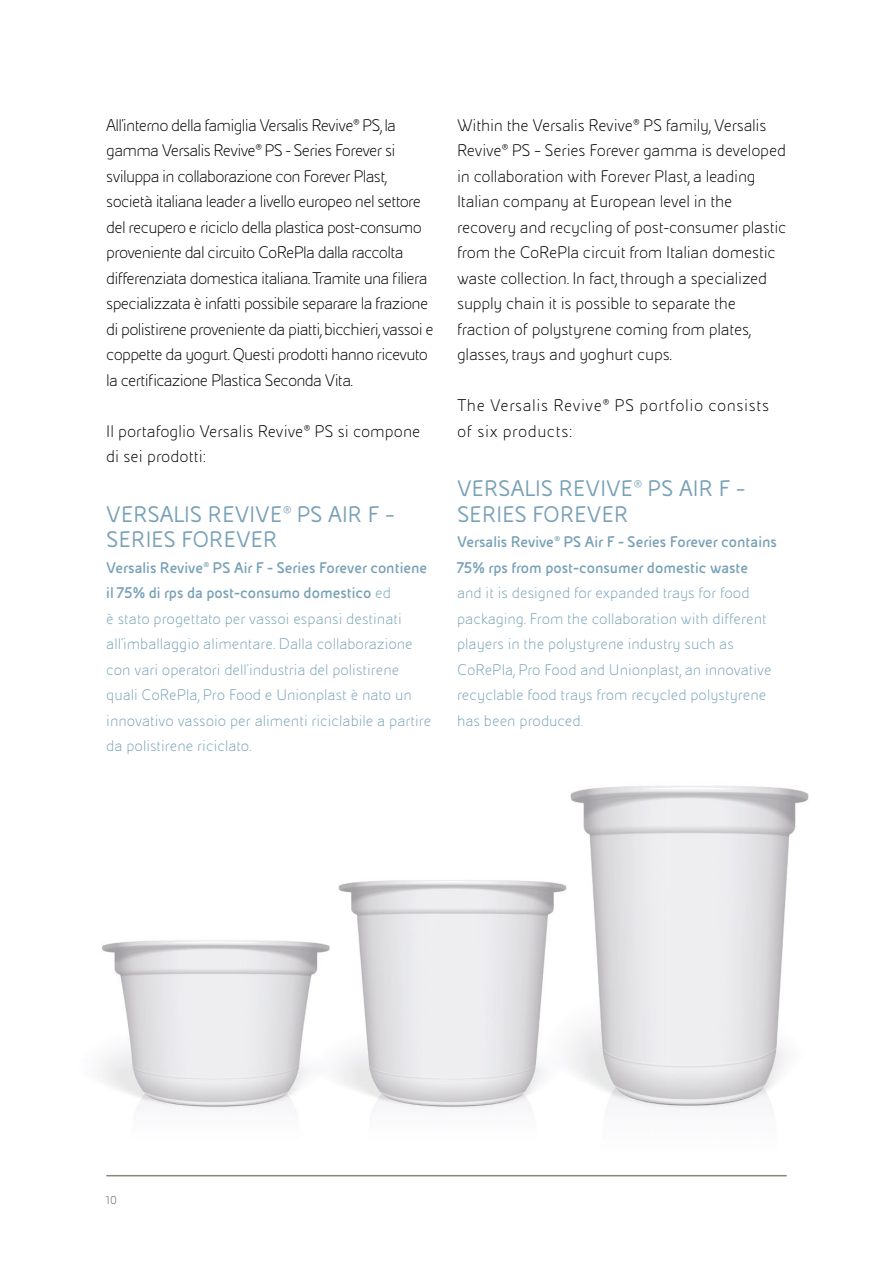
<style>
.page{position:relative;width:893px;height:1263px;background:#fff}
.page>*{position:absolute;margin:0;border:0;box-sizing:border-box;transform-origin:0 0}
.t1{font:24px/25.5px "Eni Exp";color:#78a1b7}
.t2{font:300 18px/25.5px "Eni Exp";letter-spacing:-.04em;color:#000}
.t3{font:300 18px/25.5px "Eni Exp";letter-spacing:-.015em;color:#000}
.t4{font:300 18px/25.5px "Eni Exp";color:#000}
.t5{font:300 18px/25.5px "Eni Exp";letter-spacing:.03em;color:#000}
.t6{font:300 16.5px/25.5px "Eni Exp";color:#78a1b7}
.t7{font:700 16.5px/25.5px "Eni Exp";color:#78a1b7}
.t8{font:300 12px "Eni Exp";color:#575756}
.s1{font-weight:700}
</style>
<div class="page">
<img style="left:101px;top:786px;width:708px;height:326px">
<hr style="left:106px;top:1175px;width:681px;height:1px;background:#87867e">
<p class="t2" style="left:106px;top:113px;width:329px">All’interno della famiglia Versalis Revive® PS, la gamma Versalis Revive® PS - Series Forever si sviluppa in collaborazione con Forever Plast, società italiana leader a livello europeo nel settore del recupero e riciclo della plastica post-consumo proveniente dal circuito CoRePla dalla raccolta differenziata domestica italiana. Tramite una filiera specializzata è infatti possibile separare la frazione di polistirene proveniente da piatti, bicchieri, vassoi e coppette da yogurt. Questi prodotti hanno ricevuto la certificazione Plastica Seconda Vita.</p>
<p class="t4" style="left:106px;top:419px;width:316px">Il portafoglio Versalis Revive® PS si compone di sei prodotti:</p>
<h1 class="t1" style="left:106px;top:502px;width:290px">VERSALIS REVIVE® PS AIR F –<br>SERIES FOREVER</h1>
<p class="t6" style="left:106px;top:555px;width:326px"><span class="s1">Versalis Revive® PS Air F - Series Forever contiene il 75% di rps da post-consumo domestico</span> ed<br>è stato progettato per vassoi espansi destinati all’imballaggio alimentare. Dalla collaborazione con vari operatori dell’industria del polistirene quali CoRePla, Pro Food e Unionplast è nato un innovativo vassoio per alimenti riciclabile a partire da polistirene riciclato.</p>
<p class="t3" style="left:457px;top:113px;width:331px">Within the Versalis Revive® PS family, Versalis Revive® PS – Series Forever gamma is developed in collaboration with Forever Plast, a leading Italian company at European level in the recovery and recycling of post-consumer plastic from the CoRePla circuit from Italian domestic waste collection. In fact, through a specialized supply chain it is possible to separate the fraction of polystyrene coming from plates, glasses, trays and yoghurt cups.</p>
<p class="t5" style="left:457px;top:393px;width:314px">The Versalis Revive® PS portfolio consists of six products:</p>
<h1 class="t1" style="left:457px;top:476px;width:290px">VERSALIS REVIVE® PS AIR F –<br>SERIES FOREVER</h1>
<p class="t7" style="left:457px;top:529px;width:321px">Versalis Revive® PS Air F - Series Forever contains<br>75% rps from post-consumer domestic waste</p>
<p class="t6" style="left:457px;top:581px;width:316px">and it is designed for expanded trays for food packaging. From the collaboration with different players in the polystyrene industry such as CoRePla, Pro Food and Unionplast, an innovative recyclable food trays from recycled polystyrene has been produced.</p>
<p class="t8" style="left:106px;top:1194px;width:12px">10</p>
</div>
